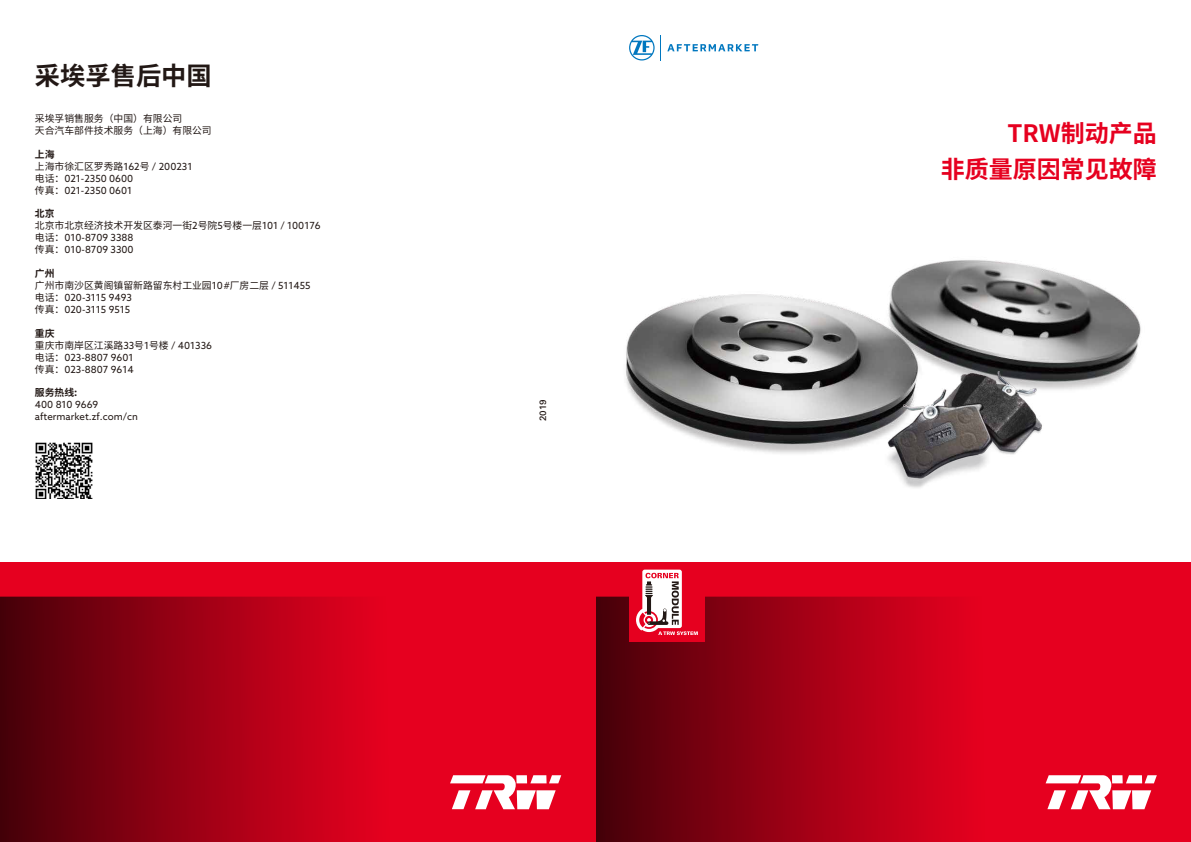
<style>
.page{position:relative;width:1191px;height:842px;background:#fff}
.page>*{position:absolute;margin:0;border:0;box-sizing:border-box;transform-origin:0 0}
.t1{font:700 25.3px "Noto Sans CJ Ksc";color:#221815}
.t2{font:700 24px/36px "Noto Sans CJ Ksc";color:#e6001f;text-align:right}
.t3{font:9.8px/11.9px "Noto Sans CJ Ksc";color:#221815}
.t4{font:700 9.8px "Noto Sans CJ Ksc";color:#221815}
.t5{font:500 9.8px "ZF Sans";color:#221815}
</style>
<div class="page">
<div style="left:595px;top:563px;width:596px;height:279px;background:#e6001f"></div>
<svg style="left:596px;top:597px;width:359px;height:245px;background:#960013"></svg>
<div style="left:0;top:563px;width:595px;height:279px;background:#e6001f"></div>
<svg style="left:0;top:597px;width:359px;height:245px;background:#940013"></svg>
<svg style="left:450px;top:775px;width:111px;height:34px"></svg>
<img style="left:35px;top:442px;width:57px;height:57px">
<svg style="left:660px;top:35px;width:1px;height:26px"></svg>
<svg style="left:667px;top:44px;width:91px;height:7px"></svg>
<svg style="left:629px;top:35px;width:25px;height:26px"></svg>
<svg style="left:1045px;top:775px;width:111px;height:34px"></svg>
<div style="left:629px;top:563px;width:75px;height:79px;background:#e6001f"></div>
<svg style="left:636px;top:594px;width:62px;height:41px"></svg>
<img style="left:549px;top:260px;width:642px;height:334px">
<img style="left:879px;top:362px;width:167px;height:138px">
<h1 class="t1" style="left:35px;top:61px;width:178px">采埃孚售后中国</h1>
<p class="t3" style="left:35px;top:113px;width:178px">采埃孚销售服务（中国）有限公司<br>天合汽车部件技术服务（上海）有限公司</p>
<p class="t4" style="left:35px;top:149px;width:21px">上海</p>
<p class="t3" style="left:35px;top:160px;width:159px">上海市徐汇区罗秀路162号 / 200231电话：021-2350 0600<br>传真：021-2350 0601</p>
<p class="t4" style="left:35px;top:208px;width:21px">北京</p>
<p class="t3" style="left:35px;top:220px;width:287px">北京市北京经济技术开发区泰河一街2号院5号楼一层101 / 100176电话：010-8709 3388<br>传真：010-8709 3300</p>
<p class="t4" style="left:35px;top:268px;width:21px">广州</p>
<p class="t3" style="left:35px;top:280px;width:277px">广州市南沙区黄阁镇留新路留东村工业园10#厂房二层 / 511455电话：020-3115 9493<br>传真：020-3115 9515</p>
<p class="t4" style="left:35px;top:328px;width:21px">重庆</p>
<p class="t3" style="left:35px;top:339px;width:179px">重庆市南岸区江溪路33号1号楼 / 401336电话：023-8807 9601<br>传真：023-8807 9614</p>
<p class="t4" style="left:35px;top:387px;width:44px">服务热线:</p>
<p class="t3" style="left:35px;top:399px;width:105px">400 810 9669 aftermarket.zf.com/cn</p>
<p class="t5" style="left:537px;top:421px;width:24px;rotate:-90deg">2019</p>
<h2 class="t2" style="left:940px;top:116px;width:217px">TRW制动产品<br>非质量原因常见故障</h2>
</div>
